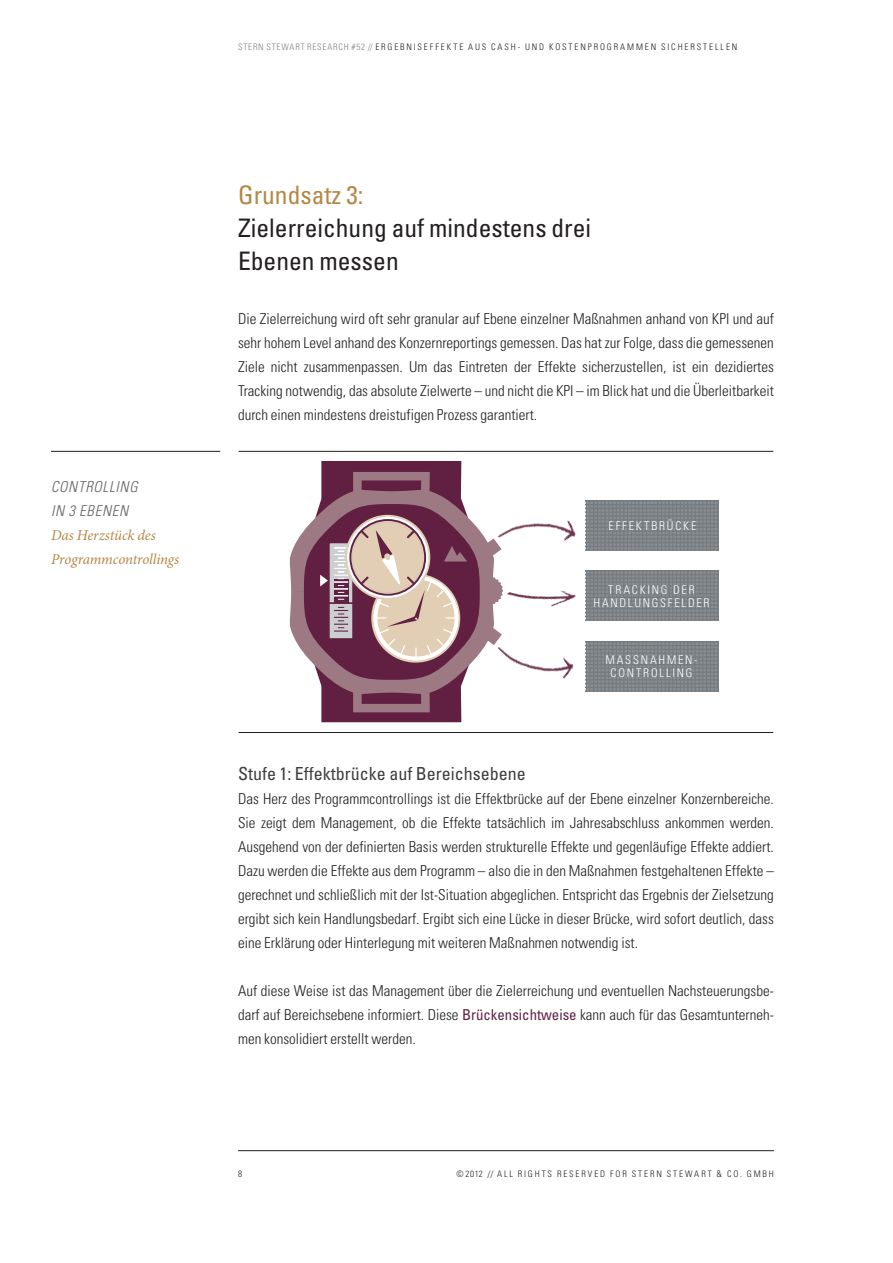
<style>
.page{position:relative;width:893px;height:1263px;background:#fff}
.page>*{position:absolute;margin:0;border:0;box-sizing:border-box;transform-origin:0 0}
.t1{font:condensed 25.5px/33px "Univers LT";color:#231f20}
.t2{font:condensed 25.5px "Univers LT";color:#b58746}
.t3{font:condensed 18px "Univers LT";color:#3e3e3f}
.t4{font:300 condensed 15px/24px "Univers LT";color:#231f20;text-align:justify}
.t5{font:italic 15px/24px "Minion Pro";letter-spacing:-.01em;color:#b58746}
.t6{font:italic 300 condensed 15px/24px "Univers LT";letter-spacing:.05em;color:#636366}
.t7{font:300 condensed 12px/12.8px "Univers LT";letter-spacing:.145em;color:#fff;text-align:center}
.t8{font:300 condensed 9px "Univers LT";letter-spacing:.205em;color:#231f20}
.s1{color:#808285}
.s2{font-weight:400;color:#612041}
</style>
<div class="page">
<img style="left:602px;top:500px;width:116px;height:50px">
<img style="left:586px;top:570px;width:132px;height:50px">
<img style="left:602px;top:641px;width:116px;height:50px">
<hr style="left:238px;top:1150px;width:536px;height:1px;background:#231f20">
<hr style="left:239px;top:451px;width:534px;height:1px;background:#231f20">
<hr style="left:239px;top:732px;width:534px;height:1px;background:#231f20">
<svg style="left:290px;top:461px;width:211px;height:261px"></svg>
<hr style="left:51px;top:451px;width:169px;height:1px;background:#231f20">
<img style="left:497px;top:495px;width:105px;height:61px">
<img style="left:497px;top:634px;width:105px;height:67px">
<img style="left:500px;top:581px;width:76px;height:35px">
<p class="t6" style="left:51px;top:475px;width:88px">CONTROLL ING<br>IN 3 EBENEN</p>
<p class="t5" style="left:51px;top:523px;width:130px">Das Herzstück des<br>Programmcontrollings</p>
<p class="t8" style="left:238px;top:41px;width:501px"><span class="s1">Stern Stewart Research #52 //</span> E rgebniseffekte aus Cash- und Kos tenprogrammen sichers tellen</p>
<h1 class="t2" style="left:238px;top:179px;width:127px">Grundsatz 3:</h1>
<h1 class="t1" style="left:238px;top:211px;width:354px">Zielerreichung auf mindestens drei<br>Ebenen messen</h1>
<p class="t4" style="left:238px;top:307px;width:537px">Die Zielerreichung wird oft sehr granular auf Ebene einzelner Maßnahmen anhand von KPI und auf sehr hohem Level anhand des Konzernreportings gemessen. Das hat zur Folge, dass die gemessenen Ziele nicht zusammenpassen. Um das Eintreten der Effekte sicherzustellen, ist ein dezidiertes Tracking notwendig, das absolute Zielwerte – und nicht die KPI – im Blick hat und die Überleitbarkeit durch einen mindestens dreistufigen Prozess garantiert.</p>
<p class="t7" style="left:609px;top:520px;width:8px">EFFEKT</p>
<p class="t7" style="left:651px;top:520px;width:46px">brü cke</p>
<p class="t7" style="left:593px;top:583px;width:118px">Tracking der<br>H andlungsfelder</p>
<p class="t7" style="left:605px;top:654px;width:94px">M aSSnahmen&shy;controlling</p>
<p class="t3" style="left:238px;top:762px;width:289px">Stufe 1: Effektbrücke auf Bereichsebene</p>
<p class="t4" style="left:238px;top:787px;width:537px">Das Herz des Programmcontrollings ist die Effektbrücke auf der Ebene einzelner Konzernbereiche.<br>Sie zeigt dem Management, ob die Effekte tatsächlich im Jahresabschluss ankommen werden.<br>Ausgehend von der definierten Basis werden strukturelle Effekte und gegenläufige Effekte addiert.<br>Dazu werden die Effekte aus dem Programm – also die in den Maßnahmen festgehaltenen Effekte – gerechnet und schließlich mit der Ist-Situation abgeglichen. Entspricht das Ergebnis der Zielsetzung ergibt sich kein Handlungsbedarf. Ergibt sich eine Lücke in dieser Brücke, wird sofort deutlich, dass eine Erklärung oder Hinterlegung mit weiteren Maßnahmen notwendig ist.</p>
<p class="t4" style="left:238px;top:979px;width:537px">Auf diese Weise ist das Management über die Zielerreichung und eventuellen Nachsteuerungsbe&shy;darf auf Bereichsebene informiert. Diese <span class="s2">Brückensichtweise</span> kann auch für das Gesamtunterneh&shy;men konsolidiert erstellt werden.</p>
<p class="t8" style="left:238px;top:1168px;width:5px">8</p>
<p class="t8" style="left:456px;top:1168px;width:318px">© 2012 // All rights reserv ed for Stern Stew art &amp; Co. GmbH</p>
</div>
